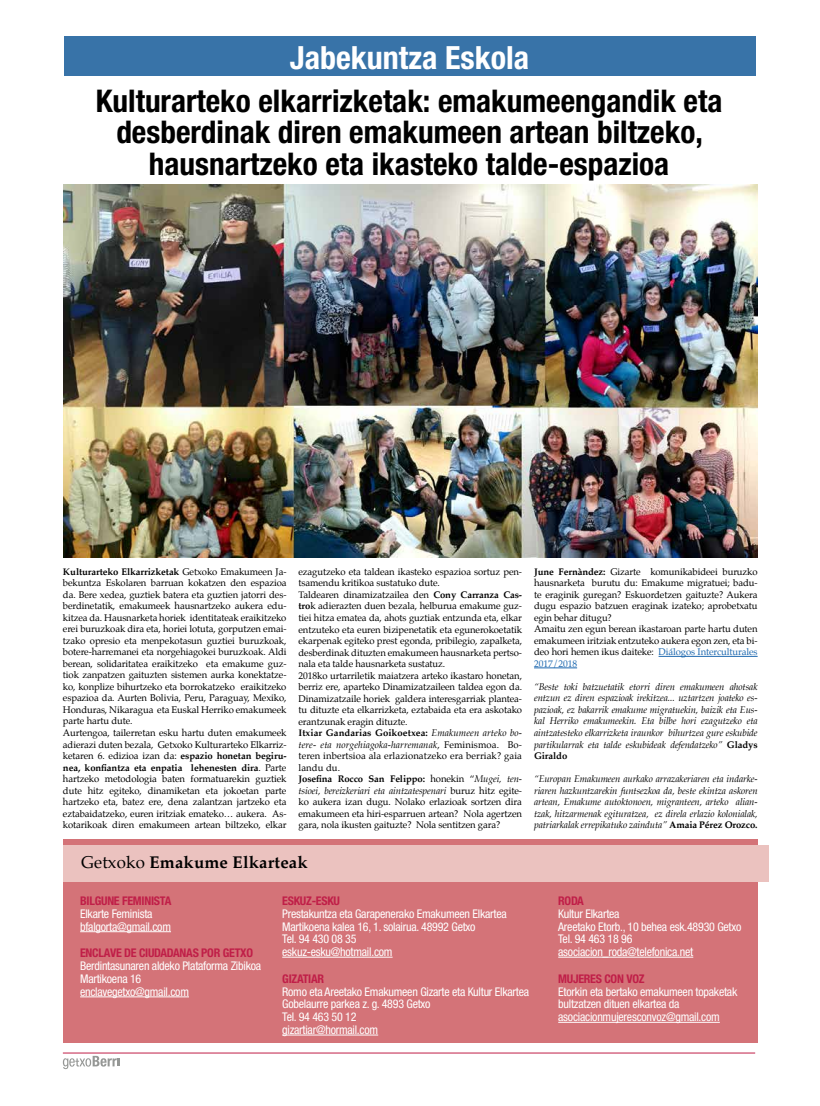
<style>
.page{position:relative;width:820px;height:1106px;background:#fff}
.page>*{position:absolute;margin:0;border:0;box-sizing:border-box;transform-origin:0 0}
.t1{font:700 condensed 32px "Helvetica Neue";color:#fff}
.t2{font:700 condensed 31.3px/31.3px "Helvetica Neue";color:#000;text-align:center}
.t3{font:700 16.8px "Palatino";letter-spacing:.01em;color:#000}
.t4{font:condensed 12px/12.7px "Helvetica Neue";letter-spacing:-.02em;color:#fff}
.t5{font:700 condensed 12px "Helvetica Neue";letter-spacing:-.02em;color:#c01f48}
.t6{font:9.5px/11.5px "Palatino";letter-spacing:-.01em;color:#000}
.t7{font:italic 9.5px/11.5px "Palatino";letter-spacing:-.01em;color:#000;text-align:justify}
.s1{font-weight:700}
.s2{font-style:italic}
.s3{color:#1e69b0}
.s4{font-weight:700;font-style:normal}
.s5{font-weight:400}
</style>
<div class="page">
<svg style="left:63px;top:1055px;width:56px;height:14px"></svg>
<hr style="left:63px;top:1052px;width:691px;height:1px;background:#c01f48">
<div style="left:63px;top:839px;width:694px;height:203px;background:#d47378"></div>
<div style="left:64px;top:845px;width:704px;height:37px;background:#ebc2bf"></div>
<hr style="left:658px;top:656px;width:99px;height:1px;background:#1e69b0">
<hr style="left:534px;top:667px;width:43px;height:1px;background:#1e69b0">
<div style="left:64px;top:37px;width:691px;height:39px;background:#3873a8"></div>
<img style="left:64px;top:184px;width:693px;height:374px">
<hr style="left:80px;top:931px;width:91px;height:1px;background:#fff">
<hr style="left:80px;top:996px;width:109px;height:1px;background:#fff">
<hr style="left:282px;top:956px;width:110px;height:1px;background:#fff">
<hr style="left:282px;top:1034px;width:96px;height:1px;background:#fff">
<hr style="left:558px;top:956px;width:135px;height:1px;background:#fff">
<hr style="left:558px;top:1022px;width:161px;height:1px;background:#fff">
<h1 class="t1" style="left:290px;top:38px;width:241px">Jabekuntza Eskola</h1>
<h2 class="t2" style="left:96px;top:85px;width:628px">Kulturarteko elkarrizketak: emakumeengandik eta desberdinak diren emakumeen artean biltzeko, hausnartzeko eta ikasteko talde-espazioa</h2>
<p class="t6" style="left:63px;top:566px;width:225px"><span class="s1">Kulturarteko Elkarrizketak</span> Getxoko Emakumeen Ja&shy;bekuntza Eskolaren barruan kokatzen den espazioa da. Bere xedea, guztiek batera eta guztien jatorri des&shy;berdinetatik, emakumeek hausnartzeko aukera edu&shy;kitzea da. Hausnarketa horiek identitateak eraikitzeko erei buruzkoak dira eta, horiei lotuta, gorputzen emai&shy;tzako opresio eta menpekotasun guztiei buruzkoak, botere-harremanei eta norgehiagokei buruzkoak. Aldi berean, solidaritatea eraikitzeko eta emakume guz&shy;tiok zanpatzen gaituzten sistemen aurka konektatze&shy;ko, konplize bihurtzeko eta borrokatzeko eraikitzeko espazioa da. Aurten Bolivia, Peru, Paraguay, Mexiko, Honduras, Nikaragua eta Euskal Herriko emakumeek parte hartu dute.<br>Aurtengoa, tailerretan esku hartu duten emakumeek adierazi duten bezala, Getxoko Kulturarteko Elkarriz&shy;ketaren 6. edizioa izan da: <span class="s1">espazio honetan begiru&shy;nea, konfiantza eta enpatia lehenesten dira</span>. Parte hartzeko metodologia baten formatuarekin guztiek dute hitz egiteko, dinamiketan eta jokoetan parte hartzeko eta, batez ere, dena zalantzan jartzeko eta eztabaidatzeko, euren iritziak emateko… aukera. As&shy;kotarikoak diren emakumeen artean biltzeko, elkar</p>
<p class="t6" style="left:298px;top:566px;width:225px">ezagutzeko eta taldean ikasteko espazioa sortuz pen&shy;tsamendu kritikoa sustatuko dute.<br>Taldearen dinamizatzailea den <span class="s1">Cony Carranza Cas&shy;tro</span>k adierazten duen bezala, helburua emakume guz&shy;tiei hitza ematea da, ahots guztiak entzunda eta, elkar entzuteko eta euren bizipenetatik eta egunerokoetatik ekarpenak egiteko prest egonda, pribilegio, zapalketa, desberdinak dituzten emakumeen hausnarketa pertso&shy;nala eta talde hausnarketa sustatuz.<br>2018ko urtarriletik maiatzera arteko ikastaro honetan, berriz ere, aparteko Dinamizatzaileen taldea egon da.<br>Dinamizatzaile horiek galdera interesgarriak plantea&shy;tu dituzte eta elkarrizketa, eztabaida eta era askotako erantzunak eragin dituzte.<br><span class="s1">Itxiar Gandarias Goikoetxea:</span> <span class="s2">Emakumeen arteko bo&shy;tere- eta norgehiagoka-harremanak</span>, Feminismoa. Bo&shy;teren inbertsioa ala erlazionatzeko era berriak? gaia landu du.<br><span class="s1">Josefina Rocco San Felippo:</span> honekin “<span class="s2">Mugei, ten&shy;tsioei, bereizkeriari eta aintzatespenari</span> buruz hitz egite&shy;ko aukera izan dugu. Nolako erlazioak sortzen dira emakumeen eta hiri-esparruen artean? Nola agertzen gara, nola ikusten gaituzte? Nola sentitzen gara?</p>
<p class="t6" style="left:534px;top:566px;width:225px"><span class="s1">June Fernàndez:</span> Gizarte komunikabideei buruzko hausnarketa burutu du: Emakume migratuei; badu&shy;te eraginik guregan? Eskuordetzen gaituzte? Aukera dugu espazio batzuen eraginak izateko; aprobetxatu egin behar ditugu?<br>Amaitu zen egun berean ikastaroan parte hartu duten emakumeen iritziak entzuteko aukera egon zen, eta bi&shy;deo hori hemen ikus daiteke: <span class="s3">Diálogos Interculturales 2017/2018</span></p>
<p class="t7" style="left:534px;top:681px;width:225px">“Beste toki batzuetatik etorri diren emakumeen ahotsak entzun ez diren espazioak irekitzea... uztartzen joateko es&shy;pazioak, ez bakarrik emakume migratuekin, baizik eta Eus&shy;kal Herriko emakumeekin. Eta bilbe hori ezagutzeko eta aintzatesteko elkarrizketa iraunkor bihurtzea gure eskubide partikularrak eta talde eskubideak defendatzeko” <span class="s4">Gladys Giraldo</span></p>
<p class="t7" style="left:534px;top:773px;width:225px">“Europan Emakumeen aurkako arrazakeriaren eta indarke&shy;riaren hazkuntzarekin funtsezkoa da, beste ekintza askoren artean, Emakume autoktonoen, migranteen, arteko alian&shy;tzak, hitzarmenak egituratzea, ez direla erlazio kolonialak, patriarkalak errepikatuko zainduta” <span class="s4">Amaia Pérez Orozco.</span></p>
<h3 class="t3" style="left:81px;top:848px;width:228px"><span class="s5">Getxoko</span> Emakume Elkarteak</h3>
<p class="t5" style="left:80px;top:893px;width:93px">BILGUNE FEMINISTA</p>
<p class="t4" style="left:80px;top:907px;width:92px">Elkarte Feminista bfalgorta@gmail.com</p>
<p class="t5" style="left:80px;top:946px;width:174px">ENCLAVE DE CIUDADANAS POR GETXO</p>
<p class="t4" style="left:80px;top:959px;width:182px">Berdintasunaren aldeko Plataforma Zibikoa<br>Martikoena 16<br>enclavegetxo@gmail.com</p>
<p class="t5" style="left:282px;top:893px;width:59px">ESKUZ-ESKU</p>
<p class="t4" style="left:282px;top:907px;width:226px">Prestakuntza eta Garapenerako Emakumeen Elkartea Martikoena kalea 16, 1. solairua. 48992 Getxo<br>Tel. 94 430 08 35<br>eskuz-esku@hotmail.com</p>
<p class="t5" style="left:282px;top:971px;width:43px">GIZATIAR</p>
<p class="t4" style="left:282px;top:985px;width:248px">Romo eta Areetako Emakumeen Gizarte eta Kultur Elkartea<br>Gobelaurre parkea z. g. 4893 Getxo<br>Tel. 94 463 50 12<br>gizartiar@hormail.com</p>
<p class="t5" style="left:558px;top:893px;width:27px">RODA</p>
<p class="t4" style="left:558px;top:907px;width:185px">Kultur Elkartea<br>Areetako Etorb., 10 behea esk.48930 Getxo<br>Tel. 94 463 18 96 asociacion_roda@telefonica.net</p>
<p class="t5" style="left:558px;top:971px;width:88px">MUJERES CON VOZ</p>
<p class="t4" style="left:558px;top:985px;width:180px">Etorkin eta bertako emakumeen topaketak bultzatzen dituen elkartea da asociacionmujeresconvoz@gmail.com</p>
</div>
